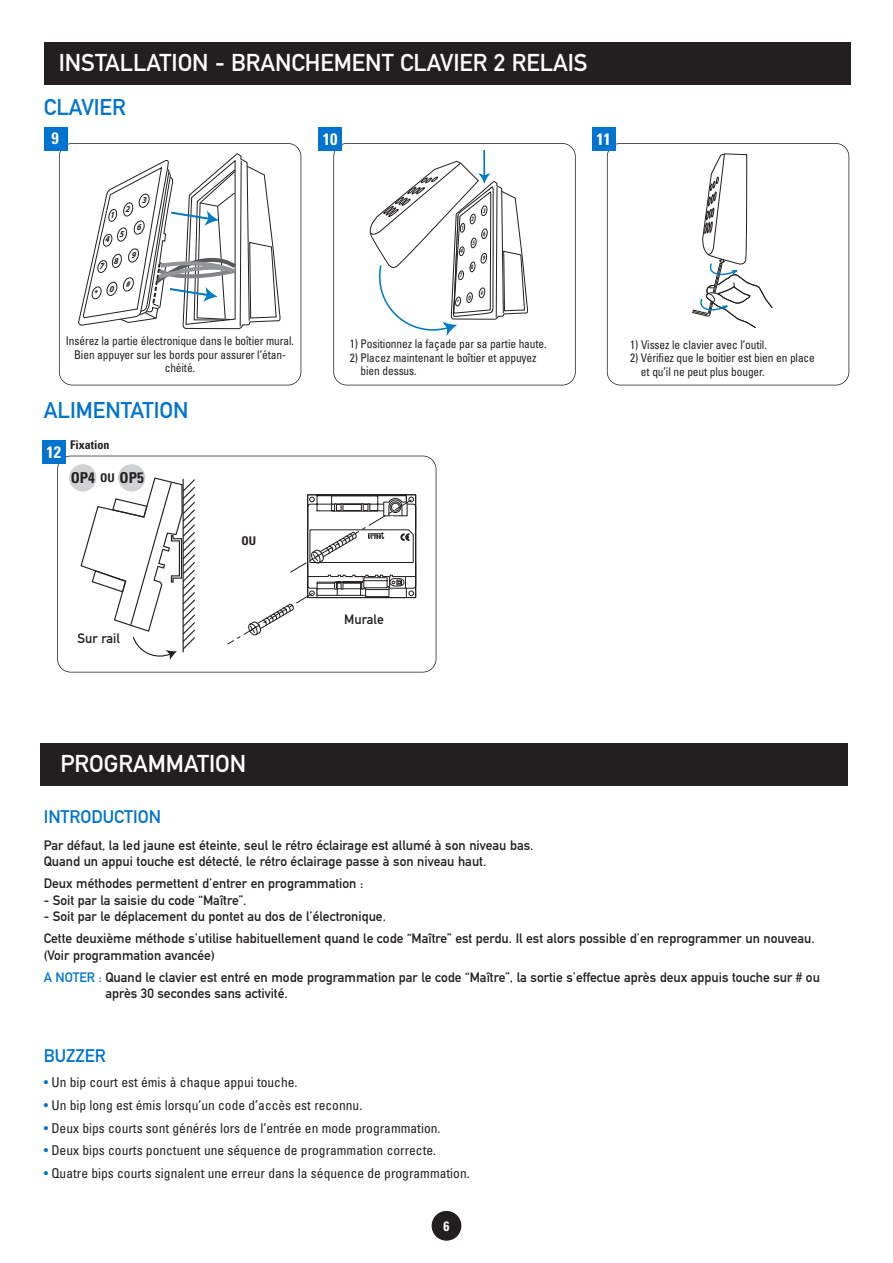
<style>
.page{position:relative;width:893px;height:1263px;background:#fff}
.page>*{position:absolute;margin:0;border:0;box-sizing:border-box;transform-origin:0 0}
.t1{font:24px "DIN Mittelschrift Std";color:#fff}
.t2{font:22.5px "DIN Mittelschrift Std";color:#0074ce}
.t3{font:18px "DIN Mittelschrift Std";color:#0074ce}
.t4{font:700 condensed 16.5px "Univers LT Std";color:#fff}
.t5{font:700 condensed 15px "Univers LT Std";color:#231f20}
.t6{font:13.5px/22.6px "DIN Mittelschrift Std";color:#231f20}
.t7{font:condensed 13.5px "Univers LT Std";color:#231f20}
.t8{font:700 condensed 13.5px "Univers LT Std";color:#fff}
.t9{font:condensed 12px/13.5px "Univers LT Std";letter-spacing:-.01em;color:#231f20;scale:.95 1}
.t10{font:700 condensed 12px "Univers LT Std";color:#231f20}
.s1{color:#0074ce}
</style>
<div class="page">
<div style="left:44px;top:43px;width:806px;height:42px;background:#231f20"></div>
<div style="left:432px;top:1211px;width:29px;height:30px;background:#231f20;border-radius:50%"></div>
<div style="left:59px;top:143px;width:242px;height:242px;border:2px solid #231f20;border-radius:14px"></div>
<div style="left:44px;top:128px;width:23px;height:23px;background:#0074ce"></div>
<hr style="left:483px;top:150px;width:2px;height:27px;background:#007cc2">
<div style="left:333px;top:143px;width:243px;height:242px;border:2px solid #231f20;border-radius:14px"></div>
<div style="left:318px;top:128px;width:24px;height:23px;background:#0074ce"></div>
<svg style="left:692px;top:154px;width:80px;height:174px"></svg>
<div style="left:607px;top:143px;width:242px;height:242px;border:2px solid #231f20;border-radius:14px"></div>
<div style="left:592px;top:128px;width:23px;height:23px;background:#0074ce"></div>
<svg style="left:80px;top:477px;width:115px;height:183px"></svg>
<svg style="left:227px;top:494px;width:189px;height:151px"></svg>
<div style="left:57px;top:456px;width:379px;height:216px;border:2px solid #231f20;border-radius:14px"></div>
<div style="left:42px;top:440px;width:24px;height:24px;background:#0074ce"></div>
<div style="left:69px;top:464px;width:28px;height:27px;background:#d1d2d4;border-radius:50%"></div>
<div style="left:118px;top:464px;width:27px;height:27px;background:#d1d2d4;border-radius:50%"></div>
<div style="left:40px;top:743px;width:808px;height:43px;background:#231f20"></div>
<svg style="left:78px;top:153px;width:202px;height:176px"></svg>
<svg style="left:370px;top:161px;width:158px;height:175px"></svg>
<h1 class="t1" style="left:59px;top:54px;width:530px">INSTALLATION - BRANCHEMENT CLAVIER 2 RELAIS</h1>
<h2 class="t2" style="left:44px;top:99px;width:84px">CLAVIER</h2>
<p class="t4" style="left:51px;top:132px;width:9px">9</p>
<p class="t4" style="left:323px;top:133px;width:16px">10</p>
<p class="t4" style="left:596px;top:133px;width:16px">11</p>
<p class="t9" style="left:66px;top:335px;width:242px;text-align:center">Insérez la partie électronique dans le boîtier mural.<br>Bien appuyer sur les bords pour assurer l’étan&shy;chéité.</p>
<p class="t9" style="left:630px;top:339px;width:145px">1) Vissez le clavier avec l’outil.</p>
<p class="t9" style="left:350px;top:338px;width:209px">1) Positionnez la façade par sa partie haute.</p>
<p class="t9" style="left:361px;top:351px;width:187px;text-indent:-11px">2) Placez maintenant le boîtier et appuyez bien dessus.</p>
<p class="t9" style="left:641px;top:352px;width:185px;text-indent:-11px">2) Vérifiez que le boitier est bien en place et qu’il ne peut plus bouger.</p>
<h2 class="t2" style="left:44px;top:402px;width:146px">ALIMENTATION</h2>
<p class="t4" style="left:46px;top:446px;width:16px">12</p>
<p class="t10" style="left:70px;top:440px;width:41px">Fixation</p>
<p class="t5" style="left:71px;top:472px;width:26px">OP4</p>
<p class="t5" style="left:120px;top:472px;width:26px">OP5</p>
<p class="t10" style="left:100px;top:474px;width:16px">OU</p>
<p class="t6" style="left:78px;top:628px;width:44px">Sur rail</p>
<p class="t10" style="left:242px;top:536px;width:16px">OU</p>
<p class="t6" style="left:344px;top:610px;width:41px">Murale</p>
<h1 class="t1" style="left:60px;top:755px;width:187px">PROGRAMMATION</h1>
<h3 class="t3" style="left:44px;top:810px;width:119px">INTRODUCTION</h3>
<p class="t6" style="left:44px;top:838px;width:491px;line-height:16.2px">Par défaut, la led jaune est éteinte, seul le rétro éclairage est allumé à son niveau bas.<br>Quand un appui touche est détecté, le rétro éclairage passe à son niveau haut.</p>
<p class="t6" style="left:44px;top:874px;width:321px">Deux méthodes permettent d’entrer en programmation :</p>
<p class="t6" style="left:44px;top:890px;width:204px">- Soit par la saisie du code “Maître”.</p>
<p class="t6" style="left:44px;top:906px;width:772px">- Soit par le déplacement du pontet au dos de l’électronique.<br>Cette deuxième méthode s’utilise habituellement quand le code “Maître” est perdu. Il est alors possible d’en reprogrammer un nouveau.</p>
<p class="t6" style="left:44px;top:945px;width:778px">(Voir programmation avancée)<br><span class="s1">A NOTER :</span> Quand le clavier est entré en mode programmation par le code “Maître”, la sortie s’effectue après deux appuis touche sur # ou</p>
<p class="t6" style="left:105px;top:984px;width:184px">après 30 secondes sans activité.</p>
<h3 class="t3" style="left:44px;top:1049px;width:63px">BUZZER</h3>
<p class="t7" style="left:44px;top:1077px;width:255px"><span class="s1">•</span> Un bip court est émis à chaque appui touche.</p>
<p class="t7" style="left:44px;top:1100px;width:320px"><span class="s1">•</span> Un bip long est émis lorsqu’un code d’accès est reconnu.</p>
<p class="t7" style="left:44px;top:1123px;width:398px"><span class="s1">•</span> Deux bips courts sont générés lors de l’entrée en mode programmation.</p>
<p class="t7" style="left:44px;top:1145px;width:394px"><span class="s1">•</span> Deux bips courts ponctuent une séquence de programmation correcte.</p>
<p class="t7" style="left:44px;top:1168px;width:428px"><span class="s1">•</span> Quatre bips courts signalent une erreur dans la séquence de programmation.</p>
<p class="t8" style="left:443px;top:1221px;width:7px">6</p>
</div>
